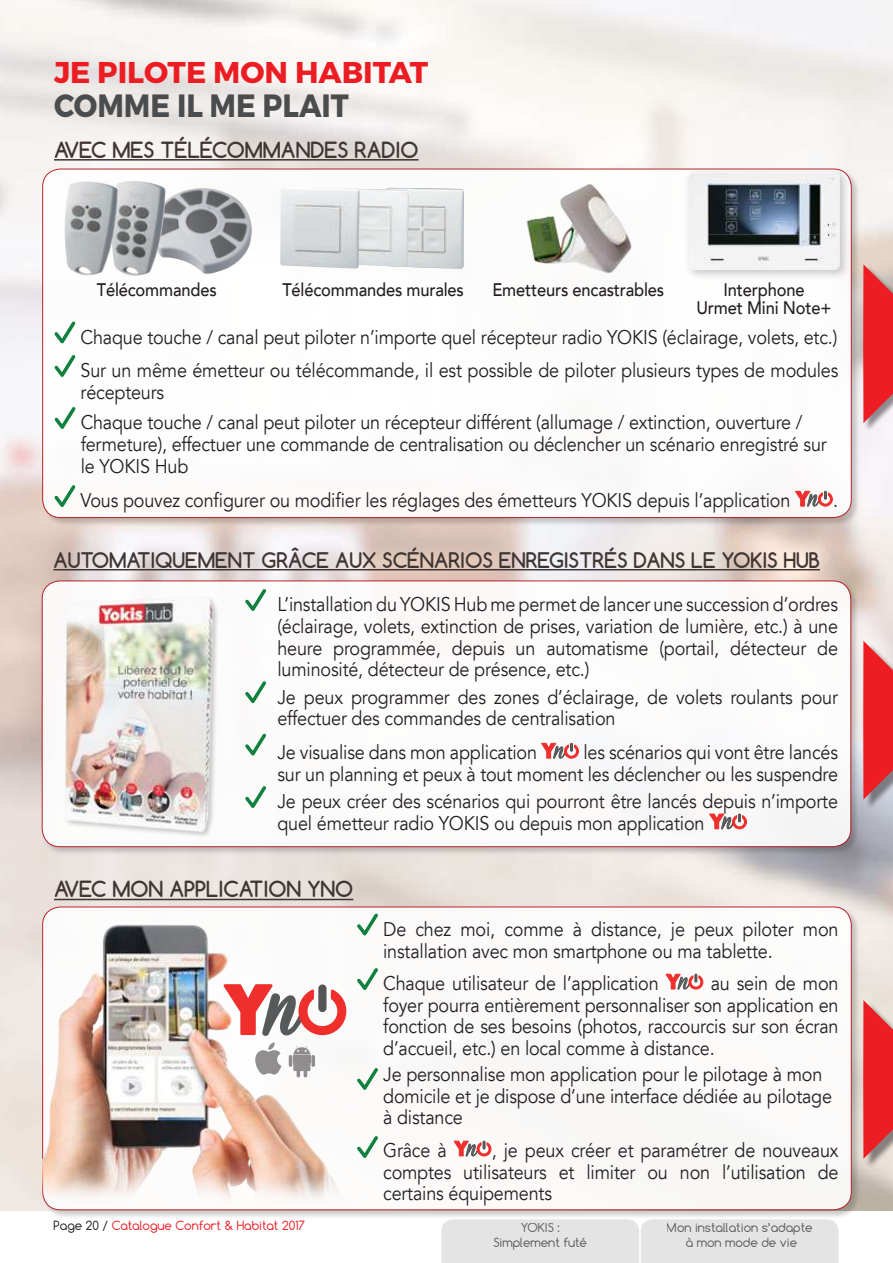
<style>
.page{position:relative;width:893px;height:1263px;background:#fff}
.page>*{position:absolute;margin:0;border:0;box-sizing:border-box;transform-origin:0 0}
.t1{font:68.4px "Coneria Script Demo";color:#575a5b}
.t2{font:700 32.25px "Montserrat";color:#4b4c4d;scale:.91 1}
.t3{font:700 30px "Montserrat";color:#eb1d23}
.t4{font:700 21px "Comfortaa";color:#3f3634}
.t5{font:700 20.25px "Comfortaa";color:#3f3634}
.t6{font:19.8px/21.6px "Avenir LT";letter-spacing:-.01em;color:#231f20;scale:.91 1}
.t7{font:500 18.15px/18px "Avenir LT";letter-spacing:-.01em;color:#231f20;text-align:center;scale:.91 1}
.t8{font:12px/14.4px "Comfortaa";color:#231f20;text-align:center}
.t9{font:12px "Comfortaa";color:#ee1d23}
.s1{font-family:"Coneria Script Demo";font-size:21px;color:#575a5b}
.s2{color:#231f20}
</style>
<div class="page">
<div style="left:441px;top:1219px;width:398px;height:44px;background:#e4e4e5"></div>
<div style="left:42px;top:168px;width:818px;height:358px;background:#231f20;opacity:.25"></div>
<div style="left:43px;top:169px;width:808px;height:348px;background:#fff;border-radius:18px"></div>
<img style="left:526px;top:183px;width:106px;height:91px">
<hr style="left:54px;top:159px;width:365px;height:2px;background:#3f3634">
<img style="left:166px;top:188px;width:86px;height:86px">
<img style="left:118px;top:181px;width:48px;height:95px">
<img style="left:64px;top:181px;width:54px;height:95px">
<img style="left:409px;top:188px;width:55px;height:81px">
<img style="left:360px;top:188px;width:49px;height:79px">
<img style="left:280px;top:188px;width:80px;height:81px">
<div style="left:683px;top:167px;width:168px;height:114px;background:#231f20;opacity:.25"></div>
<img style="left:688px;top:172px;width:152px;height:98px">
<svg style="left:795px;top:490px;width:38px;height:17px"></svg>
<svg style="left:54px;top:321px;width:22px;height:23px"></svg>
<svg style="left:54px;top:355px;width:22px;height:22px"></svg>
<svg style="left:54px;top:406px;width:22px;height:23px"></svg>
<svg style="left:54px;top:485px;width:22px;height:23px"></svg>
<div style="left:42px;top:906px;width:818px;height:313px;background:#231f20;opacity:.25"></div>
<div style="left:43px;top:907px;width:808px;height:303px;background:#fff;border-radius:18px"></div>
<hr style="left:54px;top:899px;width:299px;height:1px;background:#3f3634">
<img style="left:43px;top:910px;width:304px;height:298px">
<svg style="left:666px;top:973px;width:37px;height:17px"></svg>
<svg style="left:454px;top:1140px;width:37px;height:17px"></svg>
<svg style="left:357px;top:913px;width:21px;height:23px"></svg>
<svg style="left:357px;top:1067px;width:21px;height:23px"></svg>
<svg style="left:357px;top:967px;width:21px;height:23px"></svg>
<svg style="left:357px;top:1135px;width:21px;height:23px"></svg>
<svg style="left:224px;top:982px;width:122px;height:95px"></svg>
<div style="left:42px;top:580px;width:818px;height:276px;background:#231f20;opacity:.25"></div>
<div style="left:42px;top:581px;width:809px;height:266px;background:#fff;border-radius:18px"></div>
<hr style="left:54px;top:569px;width:766px;height:1px;background:#3f3634">
<svg style="left:541px;top:742px;width:38px;height:17px"></svg>
<svg style="left:709px;top:813px;width:38px;height:17px"></svg>
<svg style="left:245px;top:589px;width:22px;height:22px"></svg>
<svg style="left:245px;top:681px;width:22px;height:23px"></svg>
<svg style="left:245px;top:733px;width:22px;height:23px"></svg>
<svg style="left:245px;top:786px;width:22px;height:22px"></svg>
<img style="left:65px;top:598px;width:153px;height:239px">
<div style="left:863px;top:265px;width:30px;height:166px;background:#231f20;opacity:.5"></div>
<svg style="left:863px;top:264px;width:30px;height:159px;background:#e63c41"></svg>
<div style="left:865px;top:643px;width:28px;height:166px;background:#231f20;opacity:.5"></div>
<svg style="left:863px;top:641px;width:30px;height:158px;background:#e53b41"></svg>
<div style="left:865px;top:1002px;width:28px;height:167px;background:#231f20;opacity:.5"></div>
<svg style="left:863px;top:1000px;width:30px;height:159px;background:#e63d40"></svg>
<h3 class="t3" style="left:54px;top:54px;width:376px">JE PILOTE MON HABITAT</h3>
<h2 class="t2" style="left:54px;top:86px;width:326px">COMME IL ME PLAIT</h2>
<p class="t4" style="left:54px;top:136px;width:353px">AVEC MES TÉLÉCOMMANDES RADIO</p>
<p class="t7" style="left:97px;top:282px;width:133px">Télécommandes</p>
<p class="t7" style="left:282px;top:282px;width:201px">Télécommandes murales</p>
<p class="t7" style="left:492px;top:282px;width:190px">Emetteurs encastrables</p>
<p class="t7" style="left:696px;top:281px;width:150px">Interphone<br>Urmet Mini Note+</p>
<p class="t6" style="left:81px;top:321px;width:834px;line-height:33.5px">Chaque touche / canal peut piloter n’importe quel récepteur radio YOKIS (éclairage, volets, etc.)<br>Sur un même émetteur ou télécommande, il est possible de piloter plusieurs types de modules</p>
<p class="t6" style="left:81px;top:378px;width:795px;line-height:30.3px">récepteurs<br>Chaque touche / canal peut piloter un récepteur différent (allumage / extinction, ouverture /</p>
<p class="t6" style="left:81px;top:434px;width:821px">fermeture), effectuer une commande de centralisation ou déclencher un scénario enregistré sur le YOKIS Hub</p>
<p class="t6" style="left:81px;top:490px;width:834px">Vous pouvez configurer ou modifier les réglages des émetteurs YOKIS depuis l’application <span class="s1">n</span> .</p>
<p class="t5" style="left:54px;top:547px;width:418px">AUTOMATIQUEMENT GRÂCE AUX SCÉNARIOS</p>
<p class="t5" style="left:499px;top:547px;width:323px">ENREGISTRÉS DANS LE YOKIS HUB</p>
<p class="t6" style="left:277px;top:594px;width:617px;text-align:justify">L’installation du YOKIS Hub me permet de lancer une succession d’ordres (éclairage, volets, extinction de prises, variation de lumière, etc.) à une heure programmée, depuis un automatisme (portail, détecteur de luminosité, détecteur de présence, etc.)</p>
<p class="t6" style="left:277px;top:686px;width:617px">Je peux programmer des zones d’éclairage, de volets roulants pour effectuer des commandes de centralisation</p>
<p class="t6" style="left:277px;top:742px;width:617px">Je visualise dans mon application <span class="s1">n</span> les scénarios qui vont être lancés sur un planning et peux à tout moment les déclencher ou les suspendre</p>
<p class="t6" style="left:277px;top:791px;width:617px">Je peux créer des scénarios qui pourront être lancés depuis n’importe quel émetteur radio YOKIS ou depuis mon application <span class="s1">n</span></p>
<p class="t4" style="left:54px;top:876px;width:296px">AVEC MON APPLICATION YNO</p>
<h1 class="t1" style="left:268px;top:969px;width:34px">n</h1>
<p class="t6" style="left:383px;top:919px;width:502px">De chez moi, comme à distance, je peux piloter mon installation avec mon smartphone ou ma tablette.</p>
<p class="t6" style="left:383px;top:973px;width:502px;text-align:justify">Chaque utilisateur de l’application <span class="s1">n</span> au sein de mon foyer pourra entièrement personnaliser son application en fonction de ses besoins (photos, raccourcis sur son écran d’accueil, etc.) en local comme à distance.</p>
<p class="t6" style="left:383px;top:1064px;width:495px">Je personnalise mon application pour le pilotage à mon domicile et je dispose d’une interface dédiée au pilotage à distance</p>
<p class="t6" style="left:383px;top:1140px;width:502px;text-align:justify">Grâce à <span class="s1">n</span> , je peux créer et paramétrer de nouveaux comptes utilisateurs et limiter ou non l’utilisation de certains équipements</p>
<p class="t9" style="left:54px;top:1218px;width:253px"><span class="s2">Page 20 /</span> Catalogue Confort &amp; Habitat 2017</p>
<p class="t8" style="left:667px;top:1220px;width:147px">Mon installation s’adapte à mon mode de vie</p>
<p class="t8" style="left:493px;top:1220px;width:95px">YOKIS :<br>Simplement futé</p>
</div>
